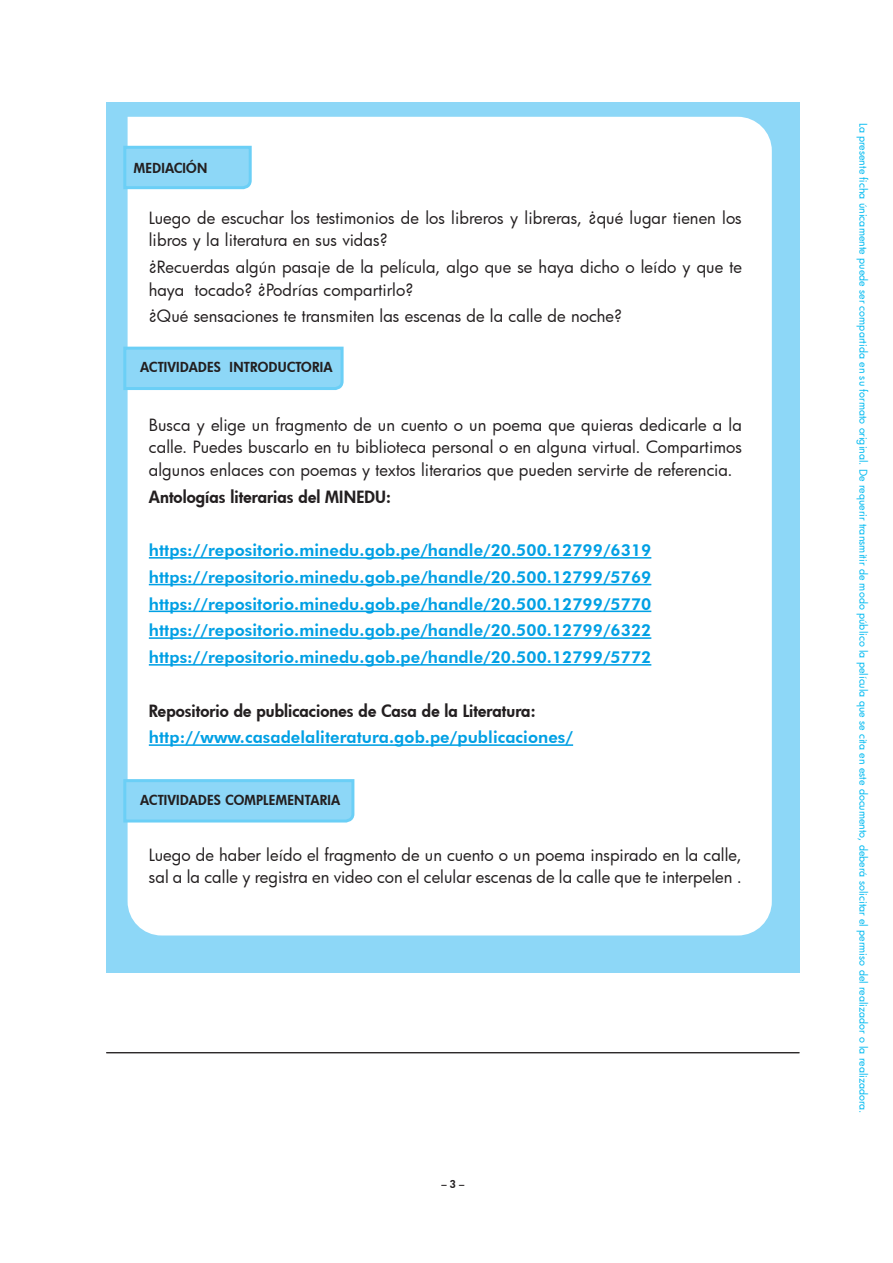
<style>
.page{position:relative;width:893px;height:1263px;background:#fff}
.page>*{position:absolute;margin:0;border:0;box-sizing:border-box;transform-origin:0 0}
.interior{font:16.5px/22.5px "Futura";letter-spacing:.005em;color:#231f20}
.interior-2{font:800 16.5px "Futura BT";letter-spacing:.005em;color:#01a0e4}
.interior-3{font:800 16.5px "Futura";letter-spacing:.005em;color:#231f20}
.cenefa{font:800 13.5px "Futura";letter-spacing:.02em;color:#231f20}
.t1{font:10.5px "Futura";letter-spacing:.005em;color:#00baf1}
.t2{font:800 10.5px "Futura";color:#231f20}
</style>
<div class="page">
<div style="left:106px;top:102px;width:693px;height:871px;background:#8dd7f7"></div>
<div style="left:128px;top:117px;width:644px;height:818px;background:#fff"></div>
<hr style="left:149px;top:557px;width:502px;height:2px;background:#01a0e4">
<hr style="left:149px;top:584px;width:502px;height:1px;background:#01a0e4">
<hr style="left:149px;top:611px;width:502px;height:1px;background:#01a0e4">
<hr style="left:149px;top:637px;width:502px;height:2px;background:#01a0e4">
<hr style="left:149px;top:664px;width:502px;height:2px;background:#01a0e4">
<hr style="left:149px;top:744px;width:424px;height:2px;background:#01a0e4">
<svg style="left:123px;top:144px;width:130px;height:47px"></svg>
<hr style="left:106px;top:1052px;width:693px;height:1px;background:#231f20">
<svg style="left:123px;top:345px;width:222px;height:46px"></svg>
<svg style="left:123px;top:778px;width:233px;height:46px"></svg>
<p class="cenefa" style="left:134px;top:159px;width:75px">MEDIACIÓN</p>
<p class="interior" style="left:149px;top:206px;width:595px">Luego de escuchar los testimonios de los libreros y libreras, ¿qué lugar tienen los libros y la literatura en sus vidas?</p>
<p class="interior" style="left:149px;top:255px;width:595px">¿Recuerdas algún pasaje de la película, algo que se haya dicho o leído y que te haya tocado? ¿Podrías compartirlo?</p>
<p class="interior" style="left:149px;top:305px;width:475px">¿Qué sensaciones te transmiten las escenas de la calle de noche?</p>
<p class="cenefa" style="left:140px;top:358px;width:194px">ACTIVIDADES INTRODUCTORIA</p>
<p class="interior" style="left:149px;top:413px;width:595px;text-align:justify">Busca y elige un fragmento de un cuento o un poema que quieras dedicarle a la calle. Puedes buscarlo en tu biblioteca personal o en alguna virtual. Compartimos algunos enlaces con poemas y textos literarios que pueden servirte de referencia.</p>
<p class="interior-3" style="left:149px;top:485px;width:244px">Antologías literarias del MINEDU:</p>
<p class="interior-2" style="left:149px;top:540px;width:504px">https://repositorio.minedu.gob.pe/handle/20.500.12799/6319</p>
<p class="interior-2" style="left:149px;top:567px;width:504px">https://repositorio.minedu.gob.pe/handle/20.500.12799/5769</p>
<p class="interior-2" style="left:149px;top:594px;width:504px">https://repositorio.minedu.gob.pe/handle/20.500.12799/5770</p>
<p class="interior-2" style="left:149px;top:620px;width:504px">https://repositorio.minedu.gob.pe/handle/20.500.12799/6322</p>
<p class="interior-2" style="left:149px;top:647px;width:504px">https://repositorio.minedu.gob.pe/handle/20.500.12799/5772</p>
<p class="interior-3" style="left:149px;top:699px;width:388px">Repositorio de publicaciones de Casa de la Literatura:</p>
<p class="interior-2" style="left:149px;top:727px;width:426px">http://www.casadelaliteratura.gob.pe/publicaciones/</p>
<p class="cenefa" style="left:140px;top:790px;width:202px">ACTIVIDADES COMPLEMENTARIA</p>
<p class="interior" style="left:149px;top:843px;width:595px">Luego de haber leído el fragmento de un cuento o un poema inspirado en la calle, sal a la calle y registra en video con el celular escenas de la calle que te interpelen .</p>
<p class="t2" style="left:441px;top:1177px;width:25px">– 3 –</p>
<p class="t1" style="left:870px;top:123px;width:992px;rotate:90deg">La presente ficha únicamente puede ser compartida en su formato original. De requerir transmitir de modo público la película que se cita en este documento, deberá solicitar el permiso del realizador o la realizadora.</p>
</div>
